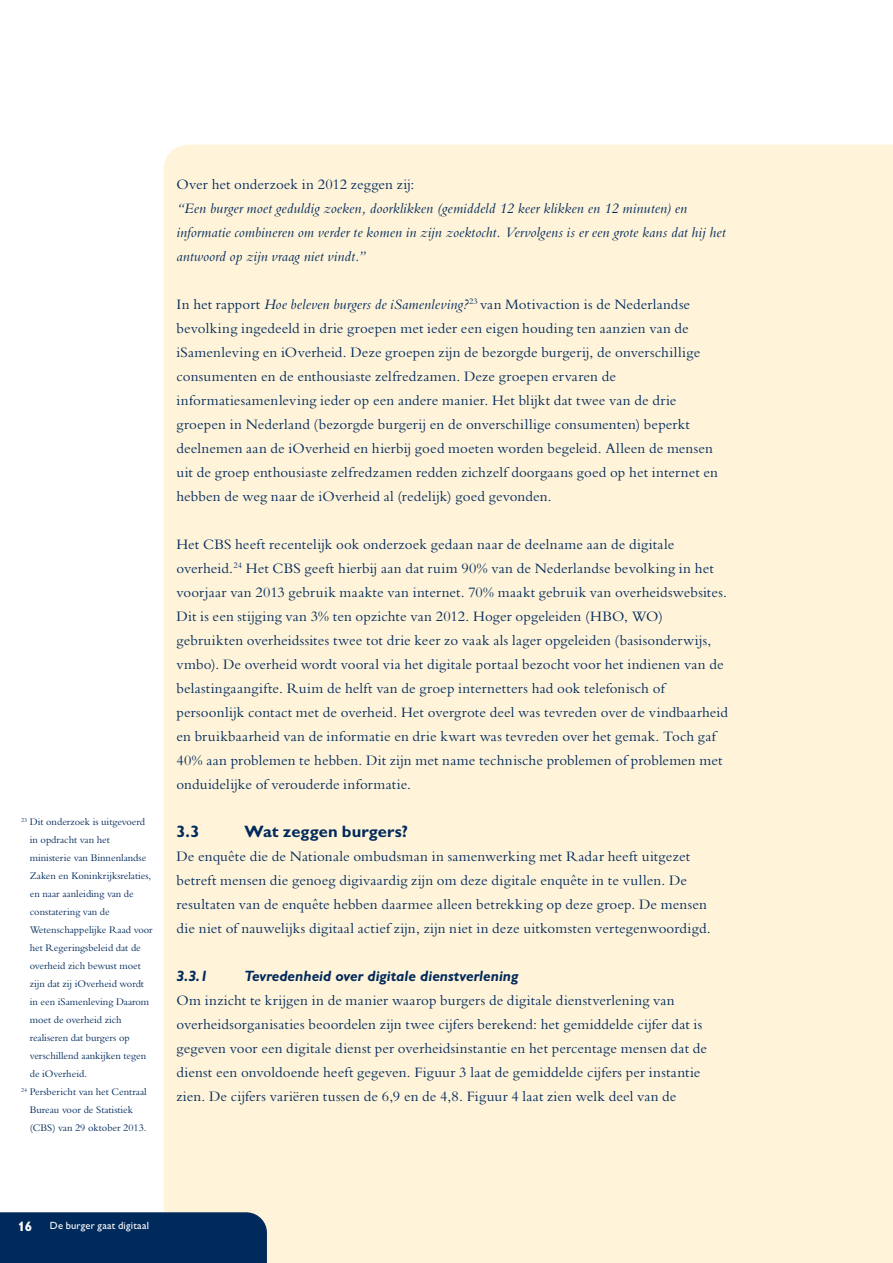
<style>
.page{position:relative;width:893px;height:1263px;background:#fff}
.page>*{position:absolute;margin:0;border:0;box-sizing:border-box;transform-origin:0 0}
.t1{font:700 16.5px "Gill Sans MT Pro";letter-spacing:.005em;color:#002a5c}
.t2{font:15px/24px "Bembo Std";letter-spacing:.01em;color:#002a5c}
.t3{font:italic 15px/24px "Bembo Std";letter-spacing:.01em;color:#002a5c}
.t4{font:italic 700 15px "Gill Sans Std";color:#002a5c}
.t5{font:700 13.5px "Gill Sans MT Pro";color:#fff}
.t6{font:10.5px "Bembo Std";color:#002a5c}
.t7{font:500 10.5px "Gill Sans MT Pro";letter-spacing:.02em;color:#fff}
.s1{font-style:italic}
</style>
<div class="page">
<div style="left:164px;top:145px;width:729px;height:1118px;background:#fff4d9"></div>
<div style="left:0;top:1212px;width:267px;height:51px;background:#002a5c"></div>
<p class="t6" style="left:21px;top:816px;width:125px"><sup>23</sup> Dit onderzoek is uitgevoerd</p>
<p class="t6" style="left:30px;top:834px;width:82px">in opdracht van het</p>
<p class="t6" style="left:30px;top:852px;width:118px">ministerie van Binnenlandse</p>
<p class="t6" style="left:30px;top:870px;width:123px">Zaken en Koninkrijksrelaties,</p>
<p class="t6" style="left:30px;top:888px;width:106px">en naar aanleiding van de</p>
<p class="t6" style="left:30px;top:906px;width:82px">constatering van de</p>
<p class="t6" style="left:30px;top:924px;width:124px">Wetenschappelijke Raad voor</p>
<p class="t6" style="left:30px;top:942px;width:113px">het Regeringsbeleid dat de</p>
<p class="t6" style="left:30px;top:960px;width:113px">overheid zich bewust moet</p>
<p class="t6" style="left:30px;top:978px;width:116px">zijn dat zij iOverheid wordt</p>
<p class="t6" style="left:30px;top:996px;width:121px">in een iSamenleving Daarom</p>
<p class="t6" style="left:30px;top:1014px;width:93px">moet de overheid zich</p>
<p class="t6" style="left:30px;top:1032px;width:101px">realiseren dat burgers op</p>
<p class="t6" style="left:30px;top:1050px;width:118px">verschillend aankijken tegen</p>
<p class="t6" style="left:30px;top:1068px;width:59px">de iOverheid.</p>
<p class="t6" style="left:21px;top:1086px;width:127px"><sup>24</sup> Persbericht van het Centraal</p>
<p class="t6" style="left:30px;top:1104px;width:105px">Bureau voor de Statistiek</p>
<p class="t6" style="left:30px;top:1122px;width:118px">(CBS) van 29 oktober 2013.</p>
<p class="t2" style="left:176px;top:172px;width:240px">Over het onderzoek in 2012 zeggen zij:</p>
<p class="t3" style="left:176px;top:196px;width:551px">“Een burger moet geduldig zoeken, doorklikken (gemiddeld 12 keer klikken en 12 minuten) en informatie combineren om verder te komen in zijn zoektocht. Vervolgens is er een grote kans dat hij het antwoord op zijn vraag niet vindt.”</p>
<p class="t2" style="left:176px;top:292px;width:543px">In het rapport <span class="s1">Hoe beleven burgers de iSamenleving?</span><sup>23</sup> van Motivaction is de Nederlandse bevolking ingedeeld in drie groepen met ieder een eigen houding ten aanzien van de iSamenleving en iOverheid. Deze groepen zijn de bezorgde burgerij, de onverschillige consumenten en de enthousiaste zelfredzamen. Deze groepen ervaren de informatiesamenleving ieder op een andere manier. Het blijkt dat twee van de drie groepen in Nederland (bezorgde burgerij en de onverschillige consumenten) beperkt deelnemen aan de iOverheid en hierbij goed moeten worden begeleid. Alleen de mensen uit de groep enthousiaste zelfredzamen redden zichzelf doorgaans goed op het internet en hebben de weg naar de iOverheid al (redelijk) goed gevonden.</p>
<p class="t2" style="left:176px;top:532px;width:553px">Het CBS heeft recentelijk ook onderzoek gedaan naar de deelname aan de digitale overheid.<sup>24</sup> Het CBS geeft hierbij aan dat ruim 90% van de Nederlandse bevolking in het voorjaar van 2013 gebruik maakte van internet. 70% maakt gebruik van overheidswebsites.<br>Dit is een stijging van 3% ten opzichte van 2012. Hoger opgeleiden (HBO, WO) gebruikten overheidssites twee tot drie keer zo vaak als lager opgeleiden (basisonderwijs, vmbo). De overheid wordt vooral via het digitale portaal bezocht voor het indienen van de belastingaangifte. Ruim de helft van de groep internetters had ook telefonisch of persoonlijk contact met de overheid. Het overgrote deel was tevreden over de vindbaarheid en bruikbaarheid van de informatie en drie kwart was tevreden over het gemak. Toch gaf 40% aan problemen te hebben. Dit zijn met name technische problemen of problemen met onduidelijke of verouderde informatie.</p>
<p class="t1" style="left:176px;top:821px;width:25px">3.3</p>
<p class="t1" style="left:244px;top:821px;width:165px">Wat zeggen burgers?</p>
<p class="t2" style="left:176px;top:844px;width:536px">De enquête die de Nationale ombudsman in samenwerking met Radar heeft uitgezet betreft mensen die genoeg digivaardig zijn om deze digitale enquête in te vullen. De resultaten van de enquête hebben daarmee alleen betrekking op deze groep. De mensen die niet of nauwelijks digitaal actief zijn, zijn niet in deze uitkomsten vertegenwoordigd.</p>
<p class="t4" style="left:176px;top:968px;width:33px">3.3.1</p>
<p class="t4" style="left:244px;top:968px;width:276px">Tevredenheid over digitale dienstverlening</p>
<p class="t2" style="left:176px;top:988px;width:532px">Om inzicht te krijgen in de manier waarop burgers de digitale dienstverlening van overheidsorganisaties beoordelen zijn twee cijfers berekend: het gemiddelde cijfer dat is gegeven voor een digitale dienst per overheidsinstantie en het percentage mensen dat de dienst een onvoldoende heeft gegeven. Figuur 3 laat de gemiddelde cijfers per instantie zien. De cijfers variëren tussen de 6,9 en de 4,8. Figuur 4 laat zien welk deel van de</p>
<p class="t5" style="left:18px;top:1218px;width:16px">61</p>
<p class="t7" style="left:50px;top:1219px;width:144px">Komt een kind b j de buurvrouw</p>
<p class="t7" style="left:50px;top:1219px;width:101px">De burger gaat digitaal</p>
</div>
